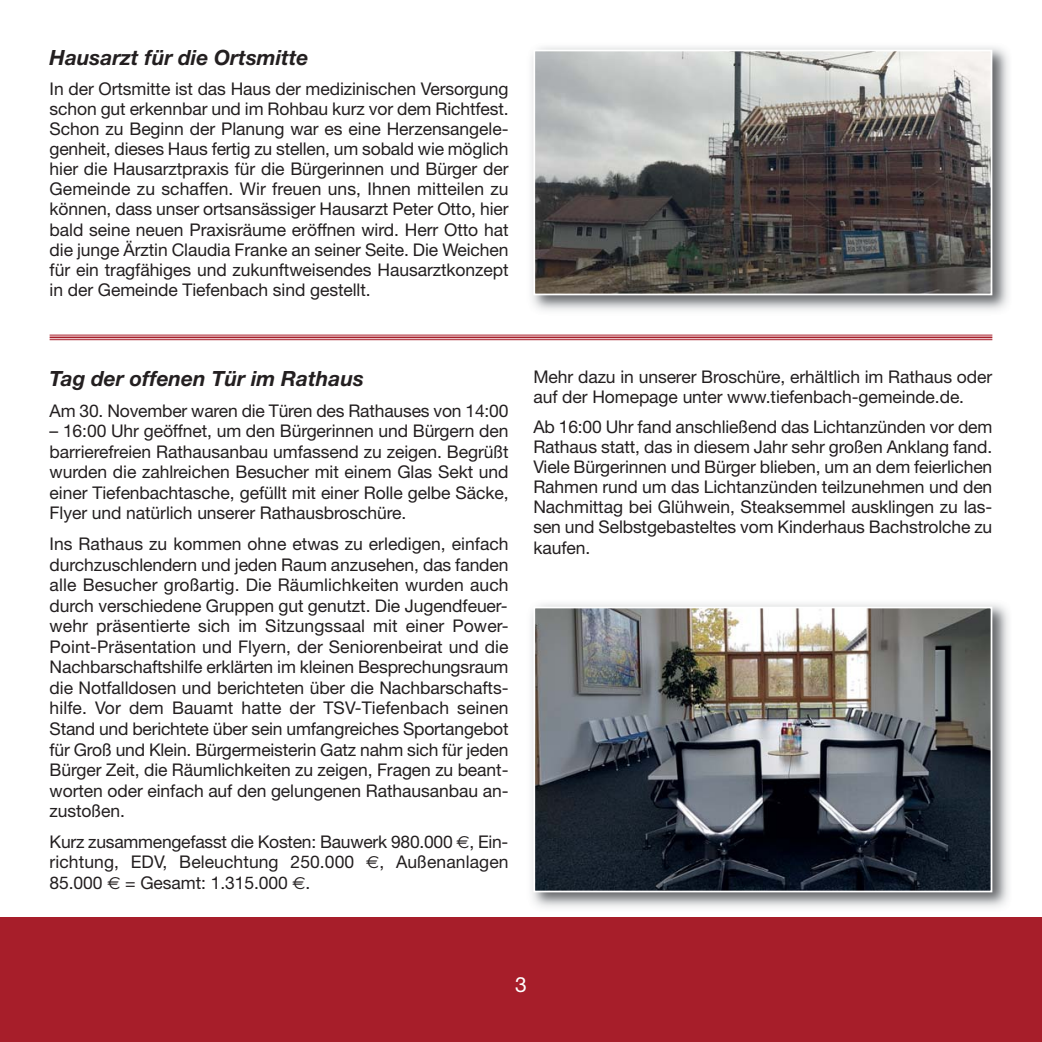
<style>
.page{position:relative;width:1042px;height:1042px;background:#fff}
.page>*{position:absolute;margin:0;border:0;box-sizing:border-box;transform-origin:0 0}
.t1{font:italic 700 21px "Helvetica Neue";color:#231f20}
.t2{font:21px "Helvetica Neue";color:#fff}
.t3{font:17.5px/20.5px "Helvetica Neue";letter-spacing:-.005em;color:#231f20;text-align:justify}
.s1{font-family:"Euro Sans"}
</style>
<div class="page">
<img style="left:531px;top:47px;width:478px;height:264px">
<img style="left:536px;top:53px;width:453px;height:239px">
<div style="left:533px;top:50px;width:459px;height:245px;border:2px solid #fff"></div>
<div style="left:0;top:918px;width:1042px;height:124px;background:#a71e2a"></div>
<hr style="left:50px;top:335px;width:942px;height:1px;background:#a71e2a">
<hr style="left:50px;top:336px;width:942px;height:2px;background:#a71e2a">
<hr style="left:50px;top:339px;width:942px;height:1px;background:#a71e2a">
<img style="left:531px;top:604px;width:478px;height:304px">
<img style="left:536px;top:609px;width:453px;height:280px">
<div style="left:533px;top:606px;width:459px;height:286px;border:2px solid #fff"></div>
<p class="t1" style="left:50px;top:50px;width:260px">Hausarzt für die Ortsmitte</p>
<p class="t3" style="left:50px;top:80px;width:460px">In der Ortsmitte ist das Haus der medizinischen Versorgung schon gut erkennbar und im Rohbau kurz vor dem Richtfest.<br>Schon zu Beginn der Planung war es eine Herzensangele&shy;genheit, dieses Haus fertig zu stellen, um sobald wie möglich hier die Hausarztpraxis für die Bürgerinnen und Bürger der Gemeinde zu schaffen. Wir freuen uns, Ihnen mitteilen zu können, dass unser ortsansässiger Hausarzt Peter Otto, hier bald seine neuen Praxisräume eröffnen wird. Herr Otto hat die junge Ärztin Claudia Franke an seiner Seite. Die Weichen für ein tragfähiges und zukunftweisendes Hausarztkonzept in der Gemeinde Tiefenbach sind gestellt.</p>
<p class="t1" style="left:50px;top:371px;width:316px">Tag der offenen Tür im Rathaus</p>
<p class="t3" style="left:50px;top:402px;width:460px">Am 30. November waren die Türen des Rathauses von 14:00</p>
<p class="t3" style="left:50px;top:422px;width:460px">– 16:00 Uhr geöffnet, um den Bürgerinnen und Bürgern den barrierefreien Rathausanbau umfassend zu zeigen. Begrüßt wurden die zahlreichen Besucher mit einem Glas Sekt und einer Tiefenbachtasche, gefüllt mit einer Rolle gelbe Säcke, Flyer und natürlich unserer Rathausbroschüre.</p>
<p class="t3" style="left:50px;top:535px;width:460px">Ins Rathaus zu kommen ohne etwas zu erledigen, einfach durchzuschlendern und jeden Raum anzusehen, das fanden alle Besucher großartig. Die Räumlichkeiten wurden auch durch verschiedene Gruppen gut genutzt. Die Jugendfeuer&shy;wehr präsentierte sich im Sitzungssaal mit einer Power-Point-Präsentation und Flyern, der Seniorenbeirat und die Nachbarschaftshilfe erklärten im kleinen Besprechungsraum die Notfalldosen und berichteten über die Nachbarschafts&shy;hilfe. Vor dem Bauamt hatte der TSV-Tiefenbach seinen Stand und berichtete über sein umfangreiches Sportangebot für Groß und Klein. Bürgermeisterin Gatz nahm sich für jeden Bürger Zeit, die Räumlichkeiten zu zeigen, Fragen zu beant&shy;worten oder einfach auf den gelungenen Rathausanbau an&shy;zustoßen.</p>
<p class="t3" style="left:50px;top:833px;width:460px">Kurz zusammengefasst die Kosten: Bauwerk 980.000 <span class="s1">€</span>, Ein&shy;richtung, EDV, Beleuchtung 250.000 <span class="s1">€</span>, Außenanlagen 85.000 <span class="s1">€</span> = Gesamt: 1.315.000 <span class="s1">€</span>.</p>
<p class="t3" style="left:533px;top:368px;width:460px">Mehr dazu in unserer Broschüre, erhältlich im Rathaus oder auf der Homepage unter www.tiefenbach-gemeinde.de.</p>
<p class="t3" style="left:533px;top:418px;width:460px">Ab 16:00 Uhr fand anschließend das Lichtanzünden vor dem Rathaus statt, das in diesem Jahr sehr großen Anklang fand.<br>Viele Bürgerinnen und Bürger blieben, um an dem feierlichen Rahmen rund um das Lichtanzünden teilzunehmen und den Nachmittag bei Glühwein, Steaksemmel ausklingen zu las&shy;sen und Selbstgebasteltes vom Kinderhaus Bachstrolche zu kaufen.</p>
<p class="t2" style="left:515px;top:977px;width:13px">3</p>
</div>
